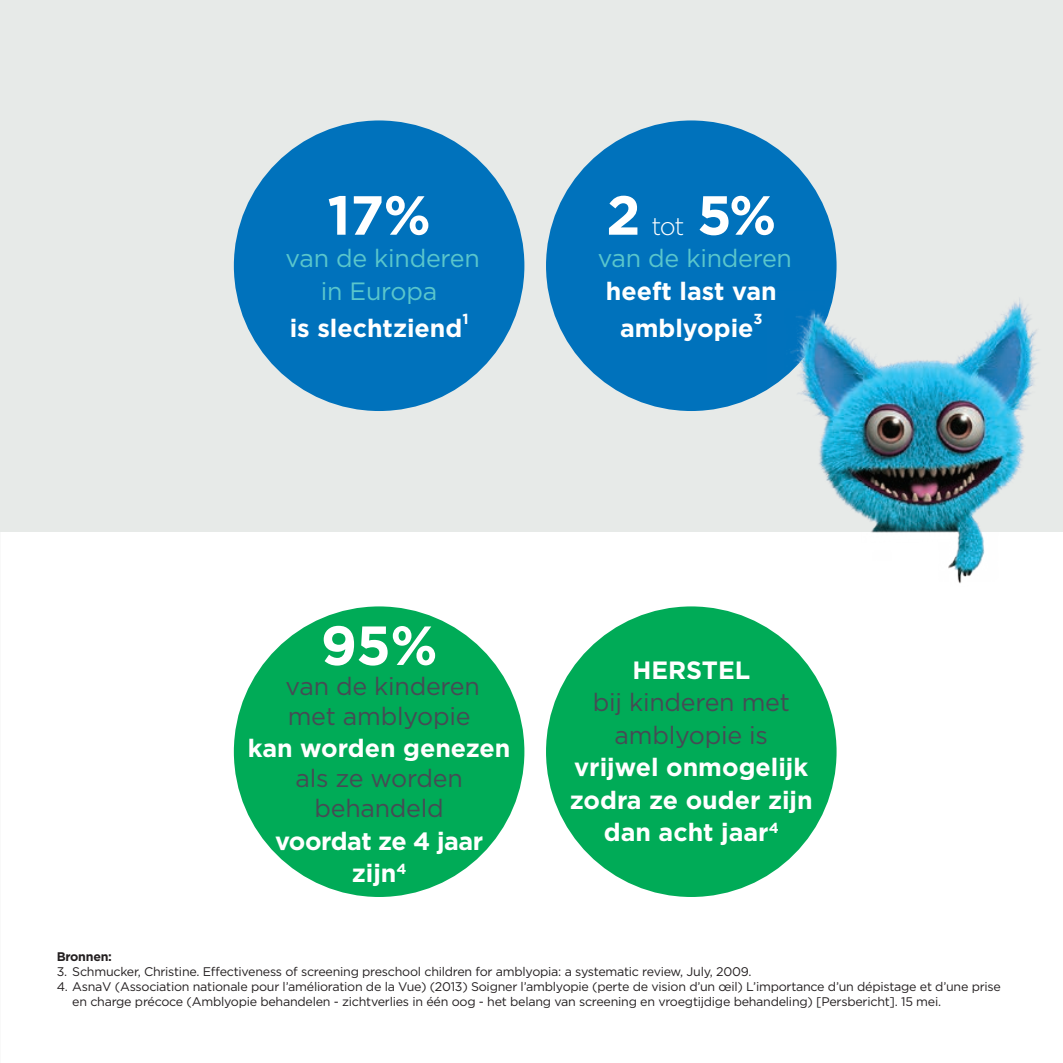
<style>
.page{position:relative;width:1063px;height:1063px;background:#fff}
.page>*{position:absolute;margin:0;border:0;box-sizing:border-box;transform-origin:0 0}
.t1{font:700 55px "Gotham";color:#fff}
.t2{font:700 25px/32.5px "Gotham";color:#fff;text-align:center}
.t3{font:25px/30px "Gotham";letter-spacing:-.01em;color:#464b54;text-align:center}
.t4{font:25px/32.5px "Gotham";letter-spacing:-.01em;color:#5ac6cc;text-align:center}
.t5{font:700 25px/32.5px "Gotham";letter-spacing:-.02em;color:#fff;text-align:center}
.t6{font:700 14.5px "Gotham";color:#fff}
.t7{font:12.5px/15px "Gotham";letter-spacing:-.02em;color:#231f20}
.t8{font:700 12.5px "Gotham";letter-spacing:-.02em;color:#231f20}
.s1{font-weight:300;font-size:25px}
</style>
<div class="page">
<div style="left:0;top:0;width:1063px;height:531px;background:#e7eae8"></div>
<div style="left:234px;top:120px;width:290px;height:291px;background:#0072bc;border-radius:50%"></div>
<div style="left:546px;top:120px;width:291px;height:291px;background:#0072bc;border-radius:50%"></div>
<div style="left:234px;top:606px;width:290px;height:291px;background:#00ab57;border-radius:50%"></div>
<div style="left:546px;top:606px;width:291px;height:291px;background:#00ab57;border-radius:50%"></div>
<img style="left:767px;top:293px;width:295px;height:291px">
<h1 class="t1" style="left:327px;top:179px;width:105px">17%</h1>
<h2 class="t4" style="left:286px;top:242px;width:196px">van de kinderen in Europa</h2>
<h2 class="t2" style="left:290px;top:312px;width:174px">is slechtziend</h2>
<p class="t6" style="left:462px;top:309px;width:8px">1</p>
<h1 class="t1" style="left:606px;top:179px;width:172px">2 <span class="s1">tot</span> 5%</h1>
<h2 class="t4" style="left:598px;top:242px;width:196px">van de kinderen</h2>
<h2 class="t2" style="left:606px;top:272px;width:172px;line-height:37.5px">heeft last van amblyopie</h2>
<p class="t6" style="left:754px;top:309px;width:11px">3</p>
<h1 class="t1" style="left:321px;top:609px;width:118px">95%</h1>
<h2 class="t3" style="left:286px;top:671px;width:196px;text-align:left">van de kinderen met amblyopie</h2>
<h2 class="t2" style="left:248px;top:732px;width:264px">kan worden genezen</h2>
<h2 class="t3" style="left:296px;top:763px;width:169px">als ze worden behandeld</h2>
<h2 class="t5" style="left:275px;top:825px;width:209px">voordat ze 4 jaar zijn<sup>4</sup></h2>
<h2 class="t2" style="left:632px;top:653px;width:119px">HERSTEL</h2>
<h2 class="t3" style="left:593px;top:686px;width:199px;line-height:32.5px">bij kinderen met amblyopie is</h2>
<h2 class="t2" style="left:570px;top:751px;width:244px">vrijwel onmogelijk zodra ze ouder zijn dan acht jaar<sup>4</sup></h2>
<p class="t8" style="left:57px;top:949px;width:57px">Bronnen:</p>
<p class="t7" style="left:57px;top:964px;width:696px">3. Schmucker, Christine. Effectiveness of screening preschool children for amblyopia: a systematic review, July, 2009.</p>
<p class="t7" style="left:72px;top:979px;width:930px;text-indent:-16px">4. AsnaV (Association nationale pour l’amélioration de la Vue) (2013) Soigner l’amblyopie (perte de vision d’un œil) L’importance d’un dépistage et d’une prise en charge précoce (Amblyopie behandelen - zichtverlies in één oog - het belang van screening en vroegtijdige behandeling) [Persbericht]. 15 mei.</p>
</div>
